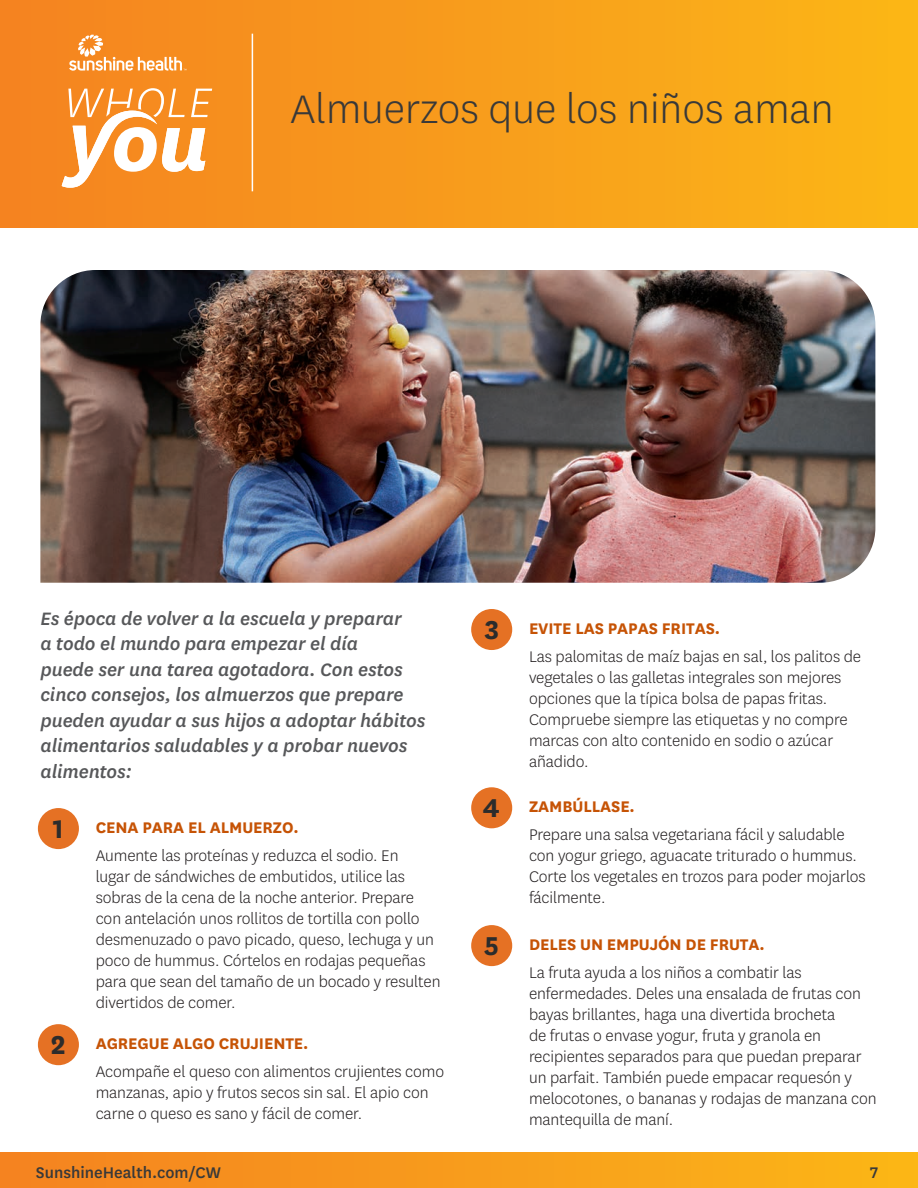
<style>
.page{position:relative;width:918px;height:1188px;background:#fff}
.page>*{position:absolute;margin:0;border:0;box-sizing:border-box;transform-origin:0 0}
.t1{font:300 46.5px "Centene Sans";color:#393939}
.t2{font:italic 500 21px/25.5px "Centene Sans";letter-spacing:-.005em;color:#57585a}
.t3{font:300 18px/21px "Centene Sans";letter-spacing:-.005em;color:#231f20}
.t4{font:700 18px "Centene Sans";letter-spacing:-.005em;color:#c65305}
.t5{font:500 18px "Centene Sans";color:#393939}
.s1{font-size:30.3px;color:#2c2c2c}
</style>
<div class="page">
<div style="left:0;top:1153px;width:918px;height:35px;background:linear-gradient(to right,#f48221,#fbb617)"></div>
<div style="left:0;top:0;width:918px;height:228px;background:linear-gradient(to right,#f48221,#fbb617)"></div>
<svg style="left:62px;top:88px;width:150px;height:100px"></svg>
<hr style="left:252px;top:34px;width:1px;height:157px;background:#fff">
<svg style="left:69px;top:35px;width:117px;height:36px;background:#f7a14c"></svg>
<img style="left:40px;top:270px;width:835px;height:313px">
<div style="left:38px;top:808px;width:41px;height:41px;background:#e57124;border-radius:50%"></div>
<div style="left:38px;top:1024px;width:41px;height:41px;background:#e57124;border-radius:50%"></div>
<div style="left:471px;top:609px;width:41px;height:41px;background:#e57124;border-radius:50%"></div>
<div style="left:471px;top:787px;width:41px;height:41px;background:#e57124;border-radius:50%"></div>
<div style="left:471px;top:925px;width:41px;height:41px;background:#e57124;border-radius:50%"></div>
<h2 class="t1" style="left:291px;top:80px;width:545px">Almuerzos que los niños aman</h2>
<p class="t2" style="left:40px;top:605px;width:387px">Es época de volver a la escuela y preparar<br>a todo el mundo para empezar el día<br>puede ser una tarea agotadora. Con estos cinco consejos, los almuerzos que prepare pueden ayudar a sus hijos a adoptar hábitos alimentarios saludables y a probar nuevos alimentos:</p>
<p class="t4" style="left:53px;top:815px;width:247px"><span class="s1">1</span> CENA PARA EL ALMUERZO.</p>
<p class="t3" style="left:96px;top:844px;width:346px">Aumente las proteínas y reduzca el sodio. En<br>lugar de sándwiches de embutidos, utilice las sobras de la cena de la noche anterior. Prepare con antelación unos rollitos de tortilla con pollo desmenuzado o pavo picado, queso, lechuga y un poco de hummus. Córtelos en rodajas pequeñas para que sean del tamaño de un bocado y resulten divertidos de comer.</p>
<p class="t4" style="left:51px;top:1031px;width:259px"><span class="s1">2</span> AGREGUE ALGO CRUJIENTE.</p>
<p class="t3" style="left:96px;top:1060px;width:350px">Acompañe el queso con alimentos crujientes como manzanas, apio y frutos secos sin sal. El apio con carne o queso es sano y fácil de comer.</p>
<p class="t4" style="left:484px;top:616px;width:237px"><span class="s1">3</span> EVITE LAS PAPAS FRITAS.</p>
<p class="t3" style="left:529px;top:645px;width:334px">Las palomitas de maíz bajas en sal, los palitos de vegetales o las galletas integrales son mejores opciones que la típica bolsa de papas fritas.<br>Compruebe siempre las etiquetas y no compre marcas con alto contenido en sodio o azúcar añadido.</p>
<p class="t4" style="left:483px;top:794px;width:154px"><span class="s1">4</span> ZAMBÚLLASE.</p>
<p class="t3" style="left:529px;top:824px;width:338px">Prepare una salsa vegetariana fácil y saludable con yogur griego, aguacate triturado o hummus.<br>Corte los vegetales en trozos para poder mojarlos fácilmente.</p>
<p class="t4" style="left:484px;top:932px;width:282px"><span class="s1">5</span> DELES UN EMPUJÓN DE FRUTA.</p>
<p class="t3" style="left:529px;top:961px;width:349px">La fruta ayuda a los niños a combatir las enfermedades. Deles una ensalada de frutas con bayas brillantes, haga una divertida brocheta<br>de frutas o envase yogur, fruta y granola en recipientes separados para que puedan preparar un parfait. También puede empacar requesón y melocotones, o bananas y rodajas de manzana con mantequilla de maní.</p>
<p class="t5" style="left:36px;top:1160px;width:187px">SunshineHealth.com/CW</p>
<p class="t5" style="left:870px;top:1160px;width:10px">7</p>
</div>
